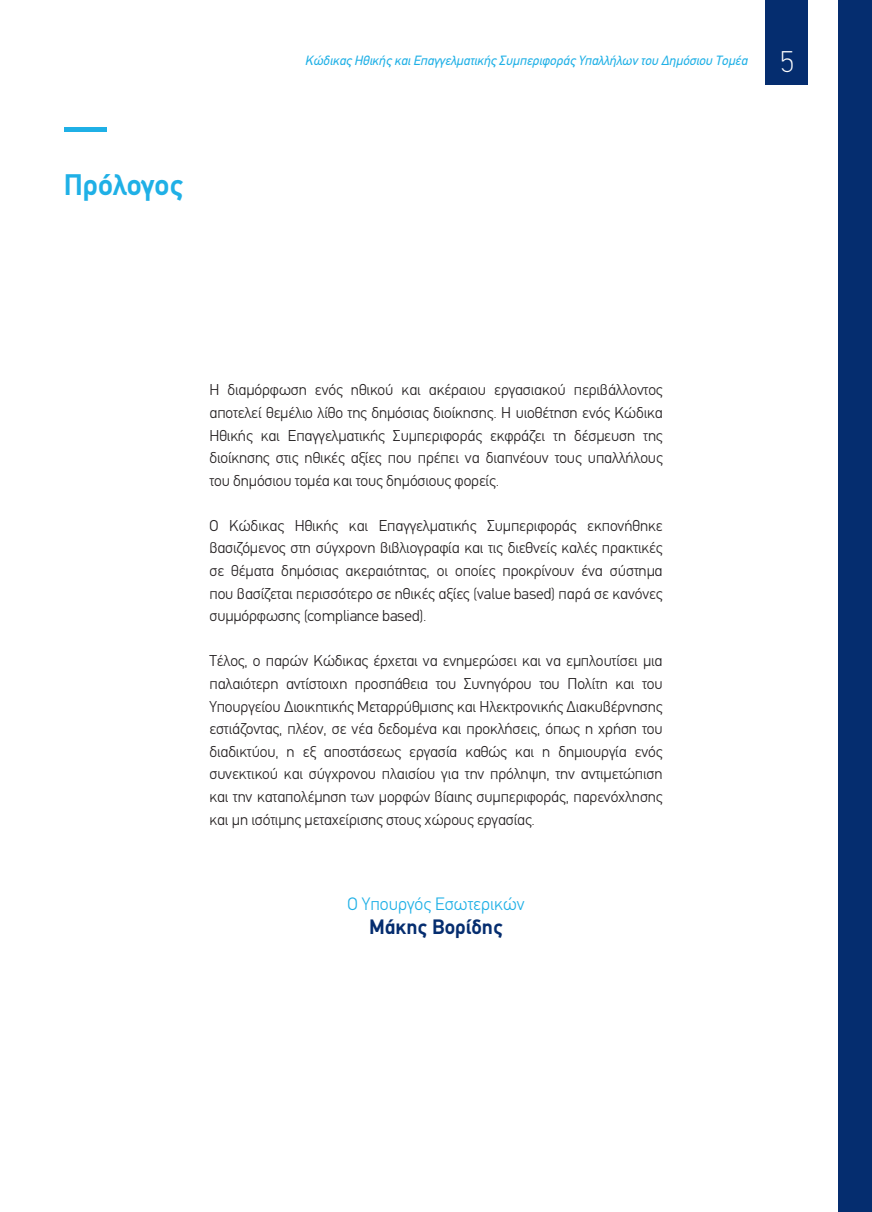
<style>
.page{position:relative;width:872px;height:1212px;background:#fff}
.page>*{position:absolute;margin:0;border:0;box-sizing:border-box;transform-origin:0 0}
.t1{font:700 30px "PF Din Text";color:#1fb0e6}
.t2{font:100 30px "PF Din Text";color:#fff}
.t3{font:700 21px "PF Din Text";color:#052d6f}
.t4{font:300 18px "PF Din Text";color:#1fb0e6}
.t5{font:300 15.75px/22.6px "PF Din Text";color:#231f20;text-align:justify}
.t6{font:300 15.75px "PF Din Text";letter-spacing:-.02em;color:#231f20}
.t7{font:italic 13.5px "PF Din Text";color:#1fb0e6}
</style>
<div class="page">
<div style="left:765px;top:0;width:43px;height:85px;background:#052d6f"></div>
<div style="left:838px;top:0;width:34px;height:1212px;background:#052d6f"></div>
<hr style="left:64px;top:128px;width:42px;height:4px;background:#1fb0e6">
<h1 class="t1" style="left:64px;top:172px;width:120px">Πρόλογος</h1>
<p class="t7" style="left:305px;top:55px;width:444px">Κώδικας Ηθικής και Επαγγελματικής Συμπεριφοράς Υπαλλήλων του Δημόσιου Τομέα</p>
<h1 class="t2" style="left:780px;top:49px;width:15px">5</h1>
<p class="t5" style="left:209px;top:380px;width:455px">Η διαμόρφωση ενός ηθικού και ακέραιου εργασιακού περιβάλλοντος αποτελεί θεμέλιο λίθο της δημόσιας διοίκησης. Η υιοθέτηση ενός Κώδικα Ηθικής και Επαγγελματικής Συμπεριφοράς εκφράζει τη δέσμευση της διοίκησης στις ηθικές αξίες που πρέπει να διαπνέουν τους υπαλλήλους</p>
<p class="t5" style="left:209px;top:470px;width:291px">του δημόσιου τομέα και τους δημόσιους φορείς.</p>
<p class="t5" style="left:209px;top:516px;width:455px">Ο Κώδικας Ηθικής και Επαγγελματικής Συμπεριφοράς εκπονήθηκε βασιζόμενος στη σύγχρονη βιβλιογραφία και τις διεθνείς καλές πρακτικές σε θέματα δημόσιας ακεραιότητας, οι οποίες προκρίνουν ένα σύστημα που βασίζεται περισσότερο σε ηθικές αξίες (value based) παρά σε κανόνες</p>
<p class="t6" style="left:209px;top:609px;width:219px">συμμόρφωσης (compliance based).</p>
<p class="t5" style="left:209px;top:651px;width:455px">Τέλος, ο παρών Κώδικας έρχεται να ενημερώσει και να εμπλουτίσει μια παλαιότερη αντίστοιχη προσπάθεια του Συνηγόρου του Πολίτη και του Υπουργείου Διοικητικής Μεταρρύθμισης και Ηλεκτρονικής Διακυβέρνησης εστιάζοντας, πλέον, σε νέα δεδομένα και προκλήσεις, όπως η χρήση του διαδικτύου, η εξ αποστάσεως εργασία καθώς και η δημιουργία ενός συνεκτικού και σύγχρονου πλαισίου για την πρόληψη, την αντιμετώπιση και την καταπολέμηση των μορφών βίαιης συμπεριφοράς, παρενόχλησης και μη ισότιμης μεταχείρισης στους χώρους εργασίας.</p>
<p class="t4" style="left:347px;top:896px;width:179px">Ο Υπουργός Εσωτερικών</p>
<h2 class="t3" style="left:369px;top:918px;width:135px">Μάκης Βορίδης</h2>
</div>
